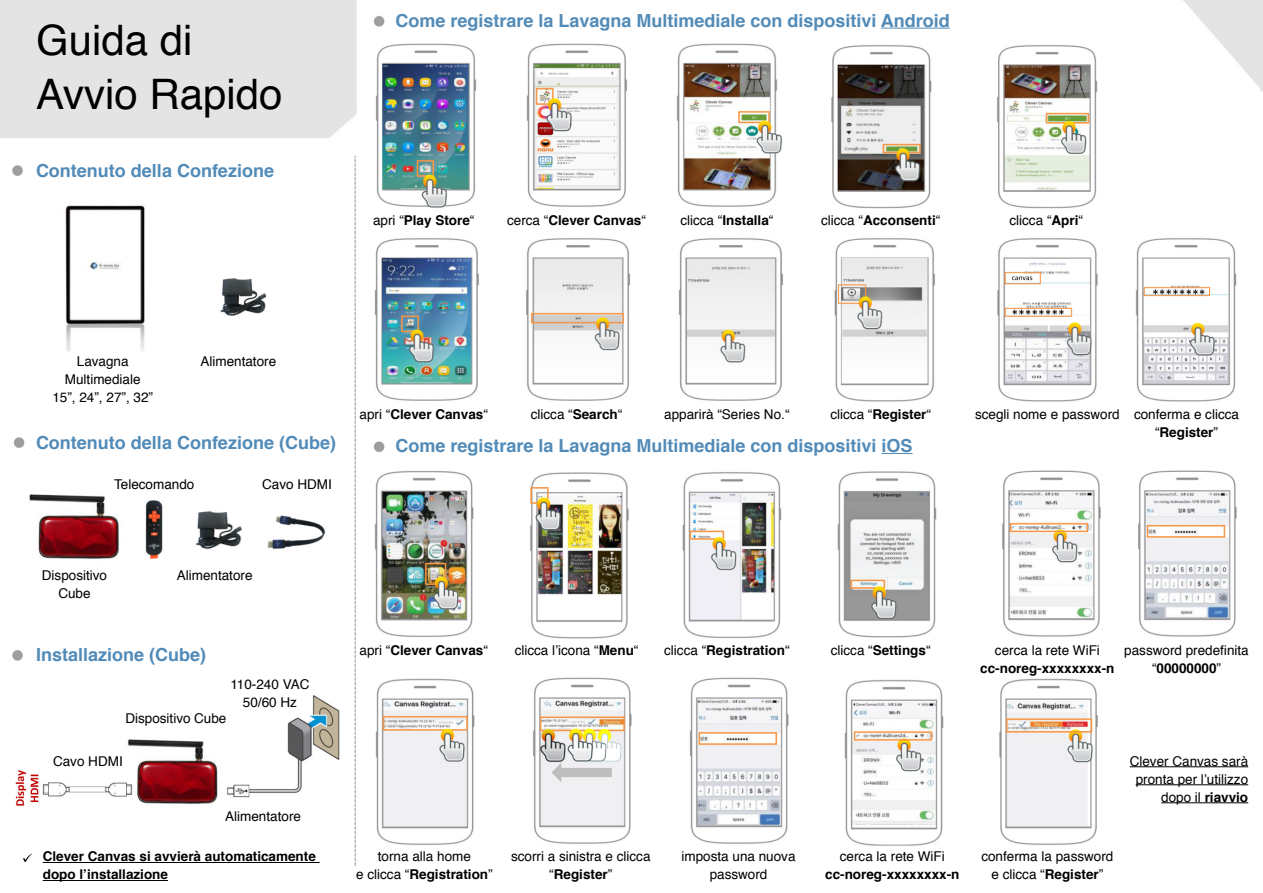
<style>
.page{position:relative;width:1263px;height:893px;background:#fff}
.page>*{position:absolute;margin:0;border:0;box-sizing:border-box;transform-origin:0 0}
.t1{font:42px "Helvetica";color:#000}
.t2{font:700 18px "Helvetica";color:#528bb8}
.t3{font:13.5px/18px "Helvetica";color:#000;text-align:center}
.t4{font:700 13.5px/18px "Helvetica";color:#000}
.s1{font-weight:400}
.s2{font-weight:700}
</style>
<div class="page">
<img style="left:0;top:0;width:1263px;height:881px">
<hr style="left:881px;top:28px;width:69px;height:1px;background:#528bb8">
<hr style="left:882px;top:453px;width:31px;height:1px;background:#528bb8">
<hr style="left:1130px;top:766px;width:118px;height:1px;background:#000">
<hr style="left:1136px;top:784px;width:112px;height:1px;background:#000">
<hr style="left:1161px;top:802px;width:87px;height:1px;background:#000">
<hr style="left:43px;top:862px;width:277px;height:1px;background:#000">
<hr style="left:43px;top:880px;width:125px;height:1px;background:#000">
<p class="t1" style="left:36px;top:8px;width:158px">Guida di</p>
<p class="t1" style="left:36px;top:62px;width:248px">Avvio Rapido</p>
<p class="t2" style="left:36px;top:156px;width:240px">Contenuto della Confezione</p>
<p class="t2" style="left:395px;top:6px;width:556px">Come registrare la Lavagna Multimediale con dispositivi Android</p>
<p class="t4" style="left:373px;top:212px;width:103px"><span class="s1">apri “</span>Play Store<span class="s1">“</span></p>
<p class="t4" style="left:507px;top:212px;width:140px"><span class="s1">cerca “</span>Clever Canvas<span class="s1">“</span></p>
<p class="t3" style="left:680px;top:212px;width:95px">clicca “<span class="s2">Installa</span>“</p>
<p class="t4" style="left:821px;top:212px;width:121px"><span class="s1">clicca “</span>Acconsenti<span class="s1">“</span></p>
<p class="t3" style="left:1010px;top:212px;width:75px">clicca “<span class="s2">Apri</span>“</p>
<p class="t3" style="left:77px;top:352px;width:53px">Lavagna</p>
<p class="t3" style="left:65px;top:370px;width:77px">Multimediale</p>
<p class="t3" style="left:52px;top:388px;width:102px">15”, 24”, 27”, 32”</p>
<p class="t3" style="left:200px;top:352px;width:77px">Alimentatore</p>
<p class="t4" style="left:360px;top:405px;width:130px"><span class="s1">apri “</span>Clever Canvas<span class="s1">“</span></p>
<p class="t3" style="left:531px;top:406px;width:93px">clicca “<span class="s2">Search</span>“</p>
<p class="t3" style="left:664px;top:406px;width:127px">apparirà “Series No.“</p>
<p class="t3" style="left:830px;top:406px;width:102px">clicca “<span class="s2">Register</span>“</p>
<p class="t2" style="left:36px;top:427px;width:302px">Contenuto della Confezione (Cube)</p>
<p class="t2" style="left:395px;top:431px;width:519px">Come registrare la Lavagna Multimediale con dispositivi iOS</p>
<p class="t3" style="left:114px;top:475px;width:82px">Telecomando</p>
<p class="t3" style="left:262px;top:475px;width:71px">Cavo HDMI</p>
<p class="t3" style="left:975px;top:406px;width:146px">scegli nome e password</p>
<p class="t3" style="left:1134px;top:406px;width:107px">conferma e clicca</p>
<p class="t4" style="left:1155px;top:423px;width:65px"><span class="s1">“</span>Register<span class="s1">”</span></p>
<p class="t3" style="left:42px;top:567px;width:67px">Dispositivo</p>
<p class="t3" style="left:58px;top:585px;width:34px">Cube</p>
<p class="t3" style="left:177px;top:567px;width:77px">Alimentatore</p>
<p class="t2" style="left:36px;top:640px;width:172px">Installazione (Cube)</p>
<p class="t3" style="left:230px;top:676px;width:81px">110-240 VAC</p>
<p class="t3" style="left:243px;top:694px;width:56px">50/60 Hz</p>
<p class="t3" style="left:125px;top:710px;width:102px">Dispositivo Cube</p>
<p class="t3" style="left:53px;top:752px;width:71px">Cavo HDMI</p>
<p class="t3" style="left:225px;top:807px;width:77px">Alimentatore</p>
<p class="t4" style="left:43px;top:847px;width:275px">Clever Canvas si avvierà automaticamente dopo l’installazione</p>
<p class="t4" style="left:360px;top:641px;width:130px"><span class="s1">apri “</span>Clever Canvas<span class="s1">“</span></p>
<p class="t3" style="left:515px;top:641px;width:125px">clicca l’icona “<span class="s2">Menu</span>“</p>
<p class="t4" style="left:664px;top:641px;width:127px"><span class="s1">clicca “</span>Registration<span class="s1">“</span></p>
<p class="t3" style="left:831px;top:641px;width:101px">clicca “<span class="s2">Settings</span>“</p>
<p class="t3" style="left:995px;top:641px;width:107px">cerca la rete WiFi</p>
<p class="t4" style="left:980px;top:659px;width:136px">cc-noreg-xxxxxxxx-n</p>
<p class="t3" style="left:1124px;top:641px;width:126px">password predefinita</p>
<p class="t4" style="left:1152px;top:659px;width:71px"><span class="s1">“</span>00000000<span class="s1">”</span></p>
<p class="t3" style="left:378px;top:848px;width:95px">torna alla home</p>
<p class="t4" style="left:356px;top:865px;width:138px"><span class="s1">e clicca “</span>Registration<span class="s1">”</span></p>
<p class="t3" style="left:511px;top:848px;width:141px">scorri a sinistra e clicca “<span class="s2">Register</span>”</p>
<p class="t3" style="left:682px;top:848px;width:116px">imposta una nuova</p>
<p class="t3" style="left:710px;top:866px;width:59px">password</p>
<p class="t3" style="left:840px;top:848px;width:107px">cerca la rete WiFi</p>
<p class="t4" style="left:825px;top:865px;width:136px">cc-noreg-xxxxxxxx-n</p>
<p class="t3" style="left:1130px;top:752px;width:120px;text-align:right">Clever Canvas sarà pronta per l’utilizzo dopo il <span class="s2">riavvio</span></p>
<p class="t3" style="left:981px;top:848px;width:134px">conferma la password</p>
<p class="t3" style="left:992px;top:866px;width:113px">e clicca “<span class="s2">Register</span>”</p>
</div>
